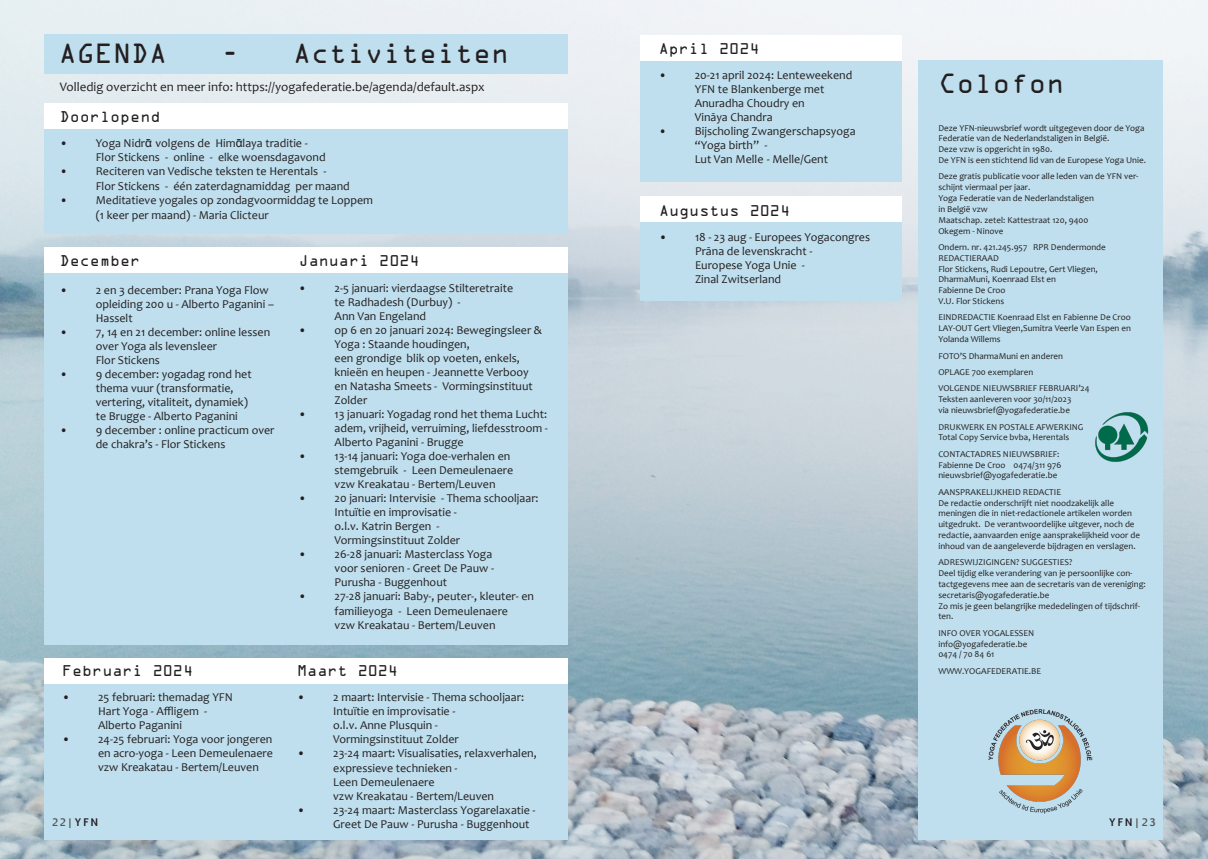
<style>
.page{position:relative;width:1208px;height:859px;background:#fff}
.page>*{position:absolute;margin:0;border:0;box-sizing:border-box;transform-origin:0 0}
.t1{font:25px "OCRA Std";color:#231f20}
.t2{font:14px "OCRA Std";color:#231f20}
.t3{font:13px "Candara";color:#231f20}
.t4{font:12px/14px "Candara";color:#231f20}
.Introductie{font:700 10px "Euphemia UCAS";color:#575756}
.Introductie-2{font:700 10px "Euphemia UCAS";color:#231f20}
.t5{font:9px/10.8px "Candara";color:#231f20}
.s1{font-family:"Arial"}
.s2{color:#231f20}
.s3{color:#575756}
</style>
<div class="page">
<img style="left:0;top:0;width:1208px;height:859px">
<div style="left:45px;top:674px;width:523px;height:166px;background:#bfdfee"></div>
<div style="left:44px;top:262px;width:523px;height:382px;background:#bfdfee"></div>
<div style="left:45px;top:35px;width:523px;height:39px;background:#bfdfee"></div>
<div style="left:45px;top:124px;width:523px;height:110px;background:#bfdfee"></div>
<div style="left:45px;top:248px;width:523px;height:25px;background:#fff"></div>
<div style="left:44px;top:104px;width:523px;height:25px;background:#fff"></div>
<div style="left:44px;top:658px;width:523px;height:25px;background:#fff"></div>
<div style="left:640px;top:56px;width:262px;height:126px;background:#bfdfee"></div>
<div style="left:640px;top:35px;width:261px;height:25px;background:#fff"></div>
<div style="left:918px;top:60px;width:245px;height:780px;background:#bfdfee"></div>
<div style="left:641px;top:217px;width:261px;height:83px;background:#bfdfee"></div>
<div style="left:640px;top:197px;width:262px;height:25px;background:#fff"></div>
<img style="left:988px;top:709px;width:105px;height:105px">
<img style="left:1095px;top:412px;width:54px;height:50px">
<p class="t2" style="left:658px;top:43px;width:102px">April 2024</p>
<p class="t4" style="left:694px;top:68px;width:159px;text-indent:-36px">• 20-21 april 2024: Lenteweekend<br>YFN te Blankenberge met<br>Anuradha Choudry en<br>Vināya Chandra</p>
<p class="t4" style="left:694px;top:124px;width:162px;text-indent:-36px">• Bijscholing Zwangerschapsyoga “Yoga birth” -<br>Lut Van Melle - Melle/Gent</p>
<p class="t1" style="left:59px;top:43px;width:109px">AGENDA</p>
<p class="t1" style="left:221px;top:43px;width:290px">- Activiteiten</p>
<p class="t1" style="left:938px;top:73px;width:127px">Colofon</p>
<p class="t3" style="left:60px;top:79px;width:426px">Volledig overzicht en meer info: https://yogafederatie.be/agenda/default.aspx</p>
<p class="t2" style="left:60px;top:111px;width:102px">Doorlopend</p>
<p class="t4" style="left:96px;top:135px;width:231px;line-height:14.4px;text-indent:-36px">• Yoga Nidr<span class="s1">ᾱ</span> volgens de Him<span class="s1">ᾱ</span>laya traditie -<br>Flor Stickens - online - elke woensdagavond</p>
<p class="t4" style="left:96px;top:164px;width:256px;line-height:14.4px;text-indent:-36px">• Reciteren van Vedische teksten te Herentals -<br>Flor Stickens - één zaterdagnamiddag per maand</p>
<p class="t4" style="left:96px;top:193px;width:279px;line-height:14.4px;text-indent:-36px">• Meditatieve yogales op zondagvoormiddag te Loppem (1 keer per maand) - Maria Clicteur</p>
<p class="t2" style="left:60px;top:255px;width:82px">December</p>
<p class="t4" style="left:96px;top:283px;width:180px;text-indent:-36px">• 2 en 3 december: Prana Yoga Flow opleiding 200 u - Alberto Paganini –<br>Hasselt</p>
<p class="t4" style="left:96px;top:325px;width:176px;text-indent:-36px">• 7, 14 en 21 december: online lessen over Yoga als levensleer<br>Flor Stickens</p>
<p class="t4" style="left:96px;top:367px;width:157px;text-indent:-36px">• 9 december: yogadag rond het thema vuur (transformatie, vertering, vitaliteit, dynamiek) te Brugge - Alberto Paganini</p>
<p class="t4" style="left:96px;top:423px;width:180px;text-indent:-36px">• 9 december : online practicum over de chakra’s - Flor Stickens</p>
<p class="t5" style="left:938px;top:122px;width:209px">Deze YFN-nieuwsbrief wordt uitgegeven door de Yoga Federatie van de Nederlandstaligen in België.<br>Deze vzw is opgericht in 1980.<br>De YFN is een stichtend lid van de Europese Yoga Unie.</p>
<p class="t5" style="left:938px;top:171px;width:202px">Deze gratis publicatie voor alle leden van de YFN ver&shy;schijnt viermaal per jaar.<br>Yoga Federatie van de Nederlandstaligen<br>in België vzw<br>Maatschap. zetel: Kattestraat 120, 9400<br>Okegem - Ninove</p>
<p class="t5" style="left:938px;top:242px;width:169px">Ondern. nr. 421.245.957 RPR Dendermonde<br>REDACTIERAAD<br>Flor Stickens, Rudi Lepoutre, Gert Vliegen,<br>DharmaMuni, Koenraad Elst en<br>Fabienne De Croo<br>V.U. Flor Stickens</p>
<p class="t5" style="left:938px;top:312px;width:194px;text-align:justify">EINDREDACTIE Koenraad Elst en Fabienne De Croo LAY-OUT Gert Vliegen,Sumitra Veerle Van Espen en Yolanda Willems</p>
<p class="t5" style="left:938px;top:347px;width:153px;line-height:16.5px">FOTO’S DharmaMuni en anderen<br>OPLAGE 700 exemplaren<br>VOLGENDE NIEUWSBRIEF FEBRUARI’24</p>
<p class="t5" style="left:938px;top:394px;width:135px">Teksten aanleveren voor 30/11/2023 via nieuwsbrief@yogafederatie.be</p>
<p class="t5" style="left:938px;top:421px;width:147px">DRUKWERK EN POSTALE AFWERKING<br>Total Copy Service bvba, Herentals</p>
<p class="t5" style="left:938px;top:448px;width:125px">CONTACTADRES NIEUWSBRIEF:<br>Fabienne De Croo 0474/311 976 nieuwsbrief@yogafederatie.be</p>
<p class="t5" style="left:938px;top:486px;width:203px">AANSPRAKELIJKHEID REDACTIE<br>De redactie onderschrijft niet noodzakelijk alle meningen die in niet-redactionele artikelen worden uitgedrukt. De verantwoordelijke uitgever, noch de redactie, aanvaarden enige aansprakelijkheid voor de inhoud van de aangeleverde bijdragen en verslagen.</p>
<p class="t5" style="left:938px;top:557px;width:209px">ADRESWIJZIGINGEN? SUGGESTIES?<br>Deel tijdig elke verandering van je persoonlijke con&shy;tactgegevens mee aan de secretaris van de vereniging: secretaris@yogafederatie.be<br>Zo mis je geen belangrijke mededelingen of tijdschrif&shy;ten.</p>
<p class="t5" style="left:938px;top:627px;width:97px">INFO OVER YOGALESSEN info@yogafederatie.be<br>0474 / 70 84 61</p>
<p class="t5" style="left:938px;top:665px;width:104px">WWW.YOGAFEDERATIE.BE</p>
<p class="t2" style="left:659px;top:204px;width:133px">Augustus 2024</p>
<p class="t4" style="left:695px;top:230px;width:176px;text-indent:-36px">• 18 - 23 aug - Europees Yogacongres<br>Prāna de levenskracht -<br>Europese Yoga Unie -<br>Zinal Zwitserland</p>
<p class="t2" style="left:298px;top:255px;width:122px">Januari 2024</p>
<p class="t4" style="left:334px;top:281px;width:180px;text-indent:-36px">• 2-5 januari: vierdaagse Stilteretraite te Radhadesh (Durbuy) -<br>Ann Van Engeland</p>
<p class="t4" style="left:334px;top:323px;width:209px;text-indent:-36px">• op 6 en 20 januari 2024: Bewegingsleer &amp;<br>Yoga : Staande houdingen,<br>een grondige blik op voeten, enkels, knieën en heupen - Jeannette Verbooy en Natasha Smeets - Vormingsinstituut<br>Zolder</p>
<p class="t4" style="left:334px;top:407px;width:215px;text-align:justify;text-indent:-36px">• 13 januari: Yogadag rond het thema Lucht: adem, vrijheid, verruiming, liefdesstroom - Alberto Paganini - Brugge</p>
<p class="t4" style="left:334px;top:449px;width:180px;text-indent:-36px">• 13-14 januari: Yoga doe-verhalen en stemgebruik - Leen Demeulenaere vzw Kreakatau - Bertem/Leuven</p>
<p class="t4" style="left:334px;top:491px;width:205px;text-indent:-36px">• 20 januari: Intervisie - Thema schooljaar:<br>Intuïtie en improvisatie -<br>o.l.v. Katrin Bergen -<br>Vormingsinstituut Zolder</p>
<p class="t4" style="left:334px;top:547px;width:161px;text-indent:-36px">• 26-28 januari: Masterclass Yoga voor senioren - Greet De Pauw -<br>Purusha - Buggenhout</p>
<p class="t4" style="left:334px;top:589px;width:201px;line-height:14.4px;text-indent:-36px">• 27-28 januari: Baby-, peuter-, kleuter- en familieyoga - Leen Demeulenaere<br>vzw Kreakatau - Bertem/Leuven</p>
<p class="t2" style="left:62px;top:664px;width:133px">Februari 2024</p>
<p class="t4" style="left:98px;top:690px;width:136px;text-indent:-36px">• 25 februari: themadag YFN<br>Hart Yoga - Affligem -<br>Alberto Paganini</p>
<p class="t4" style="left:98px;top:732px;width:176px;text-align:justify;text-indent:-36px">• 24-25 februari: Yoga voor jongeren en acro-yoga - Leen Demeulenaere vzw Kreakatau - Bertem/Leuven</p>
<p class="t2" style="left:297px;top:665px;width:102px">Maart 2024</p>
<p class="t4" style="left:333px;top:690px;width:192px;text-indent:-36px">• 2 maart: Intervisie - Thema schooljaar:<br>Intuïtie en improvisatie -<br>o.l.v. Anne Plusquin -<br>Vormingsinstituut Zolder</p>
<p class="t4" style="left:333px;top:746px;width:205px;text-indent:-36px">• 23-24 maart: Visualisaties, relaxverhalen, expressieve technieken -<br>Leen Demeulenaere<br>vzw Kreakatau - Bertem/Leuven</p>
<p class="t4" style="left:333px;top:802px;width:204px;text-indent:-36px">• 23-24 maart: Masterclass Yogarelaxatie -<br>Greet De Pauw - Purusha - Buggenhout</p>
<p class="Introductie" style="left:52px;top:815px;width:47px">22|<span class="s2">YFN</span></p>
<p class="Introductie-2" style="left:1109px;top:815px;width:48px">YFN<span class="s3">|23</span></p>
</div>
